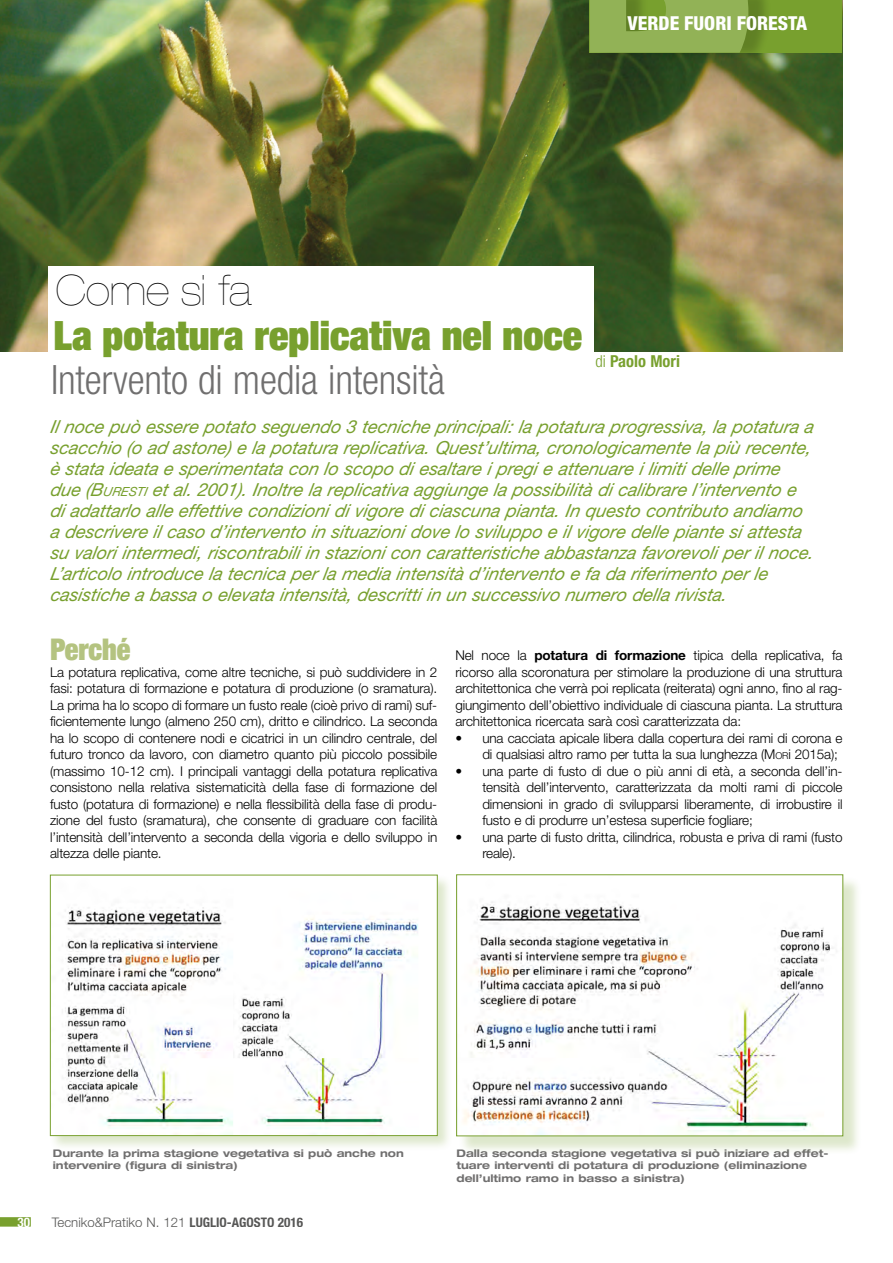
<style>
.page{position:relative;width:893px;height:1263px;background:#fff}
.page>*{position:absolute;margin:0;border:0;box-sizing:border-box;transform-origin:0 0}
.t1{font:200 expanded 42px "Helvetica Neue LT Std";color:#000;scale:.92 1}
.t2{font:900 condensed 40.5px "Helvetica Neue LT Std";color:#78a02e}
.t3{font:300 condensed 40.5px "Helvetica Neue LT Std";letter-spacing:-.005em;color:#706f6f}
.t4{font:900 condensed 30px "Helvetica Neue LT Std";color:#b4c380;scale:.94 1}
.t5{font:800 condensed 19.2px "Helvetica Neue LT Std";color:#fff}
.t6{font:italic 18px/21px "Helvetica Neue LT Std";color:#78a02e}
.t7{font:700 condensed 16.5px "Helvetica Neue LT Std";color:#78a02e}
.t8{font:300 13.5px/16.5px "Helvetica Neue LT Std";letter-spacing:-.01em;color:#000;text-align:justify}
.t9{font:300 13.2px "Helvetica Neue LT Std";color:#575756}
.t10{font:700 condensed 13.2px "Helvetica Neue LT Std";color:#fff}
.t11{font:700 expanded 10.5px/12.6px "Helvetica Neue LT Std";color:#706f6f}
.s1{font-weight:300}
.s2{font-style:inherit}
.s3{font-size:12.6px}
.s4{font-weight:700}
.s5{font-size:9.45px}
.s6{font-weight:700;font-stretch:condensed}
</style>
<div class="page">
<div style="left:0;top:1217px;width:31px;height:9px;background:#78a02e"></div>
<img style="left:0;top:0;width:842px;height:352px">
<div style="left:590px;top:0;width:252px;height:53px;background:#78a02e"></div>
<svg style="left:596px;top:0;width:175px;height:61px"></svg>
<svg style="left:590px;top:0;width:158px;height:53px;background:#8cad4f"></svg>
<div style="left:48px;top:266px;width:545px;height:162px;background:#fff"></div>
<div style="left:49px;top:874px;width:404px;height:277px;background:#78a02e;opacity:.25"></div>
<img style="left:52px;top:877px;width:384px;height:257px">
<div style="left:50px;top:875px;width:388px;height:261px;border:1px solid #78a02e"></div>
<div style="left:458px;top:877px;width:404px;height:278px;background:#78a02e;opacity:.25"></div>
<img style="left:458px;top:877px;width:383px;height:257px">
<h3 class="t5" style="left:628px;top:12px;width:181px">VERDE FUORI FORESTA</h3>
<h1 class="t1" style="left:55px;top:266px;width:214px">Come si fa</h1>
<h2 class="t2" style="left:54px;top:310px;width:530px">La potatura replicativa nel noce</h2>
<h2 class="t3" style="left:51px;top:357px;width:395px">Intervento di media intensità</h2>
<p class="t7" style="left:595px;top:351px;width:86px"><span class="s1">di</span> Paolo Mori</p>
<p class="t6" style="left:50px;top:416px;width:769px">Il noce p uò essere p otato seguendo 3 tecniche principali: la p otatura progressiva, la p otatura a scacchio (o ad astone) e la p otatura replicativa. Quest’ultima, cronologicamente la più recente, è stata ideata e sp erimentata con lo scop o di esaltare i p regi e attenuare i limiti delle p rime due (<span class="s2">B</span><span class="s3">URESTI</span> et al. 2001) . Inoltre la rep licativa aggiung e la p ossibilità di calibrare l’intervento e di adattarlo alle effettive condizioni di vigore di ciascuna pianta. In questo contributo andiamo a descrivere il caso d’intervento in situazioni dove lo svilupp o e il vig ore delle p iante si attesta su valori intermedi, riscontrabili in stazioni con caratteristiche abbastanza favorevoli p er il noce.<br>L’articolo introduce la tecnica p er la media intensità d’intervento e fa da riferimento p er le casistiche a bassa o elevata intensità, descritti in un successivo numero della rivista.</p>
<h3 class="t4" style="left:50px;top:630px;width:87px">Perché</h3>
<p class="t8" style="left:50px;top:663px;width:389px">La potatura replicativa, come altre tecniche, si può suddividere in 2 fasi: potatura di formazione e potatura di produzione (o sramatura).<br>La prima ha lo scopo di formare un fusto reale (cioè privo di rami) suf&shy;ficientemente lungo (almeno 250 cm), dritto e cilindrico. La seconda ha lo scopo di contenere nodi e cicatrici in un cilindro centrale, del futuro tronco da lavoro, con diametro quanto più piccolo possibile (massimo 10-12 cm). I principali vantaggi della potatura replicativa consistono nella relativa sistematicità della fase di formazione del fusto (potatura di formazione) e nella flessibilità della fase di produ&shy;zione del fusto (sramatura), che consente di graduare con facilità l’intensità dell’intervento a seconda della vigoria e dello sviluppo in altezza delle piante.</p>
<p class="t8" style="left:455px;top:647px;width:389px">Nel noce la <span class="s4">potatura di formazione</span> tipica della replicativa, fa ricorso alla scoronatura per stimolare la produzione di una struttura architettonica che verrà poi replicata (reiterata) ogni anno, fino al rag&shy;giungimento dell’obiettivo individuale di ciascuna pianta. La struttura architettonica ricercata sarà così caratterizzata da:</p>
<p class="t8" style="left:482px;top:729px;width:362px;text-indent:-27px">• una cacciata apicale libera dalla copertura dei rami di corona e di qualsiasi altro ramo per tutta la sua lunghezza (<span class="s2">M</span><span class="s5">or</span>i 2015a);</p>
<p class="t8" style="left:482px;top:762px;width:362px;text-indent:-27px">• una parte di fusto di due o più anni di età, a seconda dell’in&shy;tensità dell’intervento, caratterizzata da molti rami di piccole dimensioni in grado di svilupparsi liberamente, di irrobustire il fusto e di produrre un’estesa superficie fogliare;</p>
<p class="t8" style="left:482px;top:828px;width:362px;text-indent:-27px">• una parte di fusto dritta, cilindrica, robusta e priva di rami (fusto reale).</p>
<p class="t11" style="left:53px;top:1146px;width:352px">Durante la prima stagione vegetativa si può anche non intervenire (figura di sinistra)</p>
<p class="t10" style="left:18px;top:1214px;width:14px">30</p>
<p class="t9" style="left:52px;top:1214px;width:253px">Tecniko&amp;Pratiko N. 121 <span class="s6">LUGLIO-AGOSTO 2016</span></p>
<p class="t11" style="left:456px;top:1146px;width:373px">Dalla seconda stagione vegetativa si può iniziare ad effet&shy;tuare interventi di potatura di produzione (eliminazione dell’ultimo ramo in basso a sinistra)</p>
</div>
